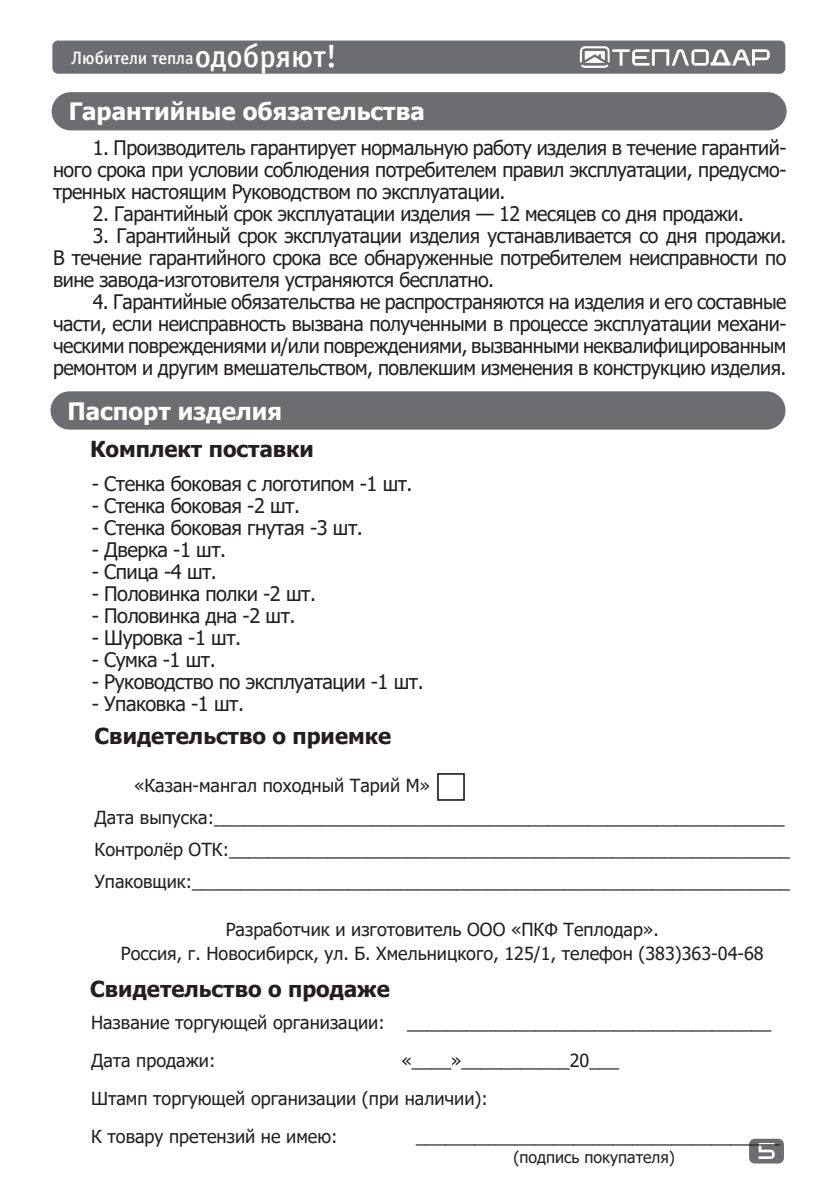
<style>
.page{position:relative;width:840px;height:1191px;background:#fff}
.page>*{position:absolute;margin:0;border:0;box-sizing:border-box;transform-origin:0 0}
.t1{font:700 24px "Tahoma";color:#fff}
.t2{font:700 22px "Tahoma";color:#231f20}
.t3{font:20px/22px "Tahoma";letter-spacing:-.025em;color:#231f20;text-align:justify}
.t4{font:18px "Tahoma";color:#231f20}
.t5{font:18px "Officina Sans Medium C";letter-spacing:-.005em;color:#fff}
.t6{font:16px "Tahoma";color:#231f20}
.t7{font:16px "teplodar";color:#fff}
.s1{font-size:32px}
</style>
<div class="page">
<div style="left:748px;top:1138px;width:35px;height:25px;background:#6c6d70;border-radius:6px"></div>
<div style="left:52px;top:41px;width:732px;height:33px;background:#6c6d70;border-radius:6px"></div>
<svg style="left:579px;top:46px;width:190px;height:22px"></svg>
<div style="left:52px;top:92px;width:734px;height:38px;background:#6c6d70;border-radius:19px"></div>
<div style="left:50px;top:391px;width:735px;height:38px;background:#6c6d70;border-radius:19px"></div>
<div style="left:437px;top:773px;width:27px;height:28px;border:2px solid #231f20"></div>
<p class="t5" style="left:71px;top:48px;width:267px">Любители тепла<span class="s1">одобряют!</span></p>
<p class="t1" style="left:69px;top:95px;width:357px">Гарантийные обязательства</p>
<p class="t3" style="left:53px;top:138px;width:734px;text-indent:40px">1. Производитель гарантирует нормальную работу изделия в течение гарантий&shy;ного срока при условии соблюдения потребителем правил эксплуатации, предусмо&shy;тренных настоящим Руководством по эксплуатации.</p>
<p class="t3" style="left:93px;top:204px;width:652px">2. Гарантийный срок эксплуатации изделия — 12 месяцев со дня продажи.</p>
<p class="t3" style="left:53px;top:226px;width:734px;text-indent:40px">3. Гарантийный срок эксплуатации изделия устанавливается со дня продажи.<br>В течение гарантийного срока все обнаруженные потребителем неисправности по вине завода-изготовителя устраняются бесплатно.</p>
<p class="t3" style="left:53px;top:292px;width:734px;text-indent:40px">4. Гарантийные обязательства не распространяются на изделия и его составные части, если неисправность вызвана полученными в процессе эксплуатации механи&shy;ческими повреждениями и/или повреждениями, вызванными неквалифицированным ремонтом и другим вмешательством, повлекшим изменения в конструкцию изделия.</p>
<p class="t1" style="left:67px;top:394px;width:216px">Паспорт изделия</p>
<p class="t2" style="left:90px;top:433px;width:225px">Комплект поставки</p>
<p class="t3" style="left:92px;top:474px;width:322px">- Стенка боковая с логотипом -1 шт.</p>
<p class="t3" style="left:92px;top:496px;width:210px">- Стенка боковая -2 шт.</p>
<p class="t3" style="left:92px;top:518px;width:272px">- Стенка боковая гнутая -3 шт.</p>
<p class="t3" style="left:92px;top:540px;width:136px">- Дверка -1 шт.</p>
<p class="t3" style="left:92px;top:562px;width:127px">- Спица -4 шт.</p>
<p class="t3" style="left:92px;top:584px;width:226px">- Половинка полки -2 шт.</p>
<p class="t3" style="left:92px;top:606px;width:205px">- Половинка дна -2 шт.</p>
<p class="t3" style="left:92px;top:628px;width:151px">- Шуровка -1 шт.</p>
<p class="t3" style="left:92px;top:650px;width:125px">- Сумка -1 шт.</p>
<p class="t3" style="left:92px;top:672px;width:333px">- Руководство по эксплуатации -1 шт.</p>
<p class="t3" style="left:92px;top:694px;width:154px">- Упаковка -1 шт.</p>
<p class="t2" style="left:95px;top:720px;width:298px">Свидетельство о приемке</p>
<p class="t4" style="left:134px;top:773px;width:297px">«Казан-мангал походный Тарий М»</p>
<p class="t4" style="left:95px;top:805px;width:691px">Дата выпуска:__________________________________________________________</p>
<p class="t4" style="left:95px;top:837px;width:696px">Контролёр ОТК:_________________________________________________________</p>
<p class="t4" style="left:95px;top:869px;width:696px">Упаковщик:_____________________________________________________________</p>
<p class="t4" style="left:225px;top:917px;width:434px">Разработчик и изготовитель ООО «ПКФ Теплодар».</p>
<p class="t4" style="left:121px;top:941px;width:644px">Россия, г. Новосибирск, ул. Б. Хмельницкого, 125/1, телефон (383)363-04-68</p>
<p class="t2" style="left:90px;top:973px;width:301px">Свидетельство о продаже</p>
<p class="t4" style="left:91px;top:1010px;width:295px">Название торгующей организации:</p>
<p class="t4" style="left:407px;top:1010px;width:365px">_____________________________________</p>
<p class="t4" style="left:91px;top:1048px;width:126px">Дата продажи:</p>
<p class="t4" style="left:401px;top:1048px;width:219px">«____»___________20___</p>
<p class="t4" style="left:91px;top:1086px;width:398px">Штамп торгующей организации (при наличии):</p>
<p class="t4" style="left:91px;top:1124px;width:248px">К товару претензий не имею:</p>
<p class="t4" style="left:416px;top:1124px;width:365px">_____________________________________</p>
<p class="t6" style="left:513px;top:1146px;width:163px">(подпись покупателя)</p>
<p class="t7" style="left:758px;top:1143px;width:18px">5</p>
</div>
